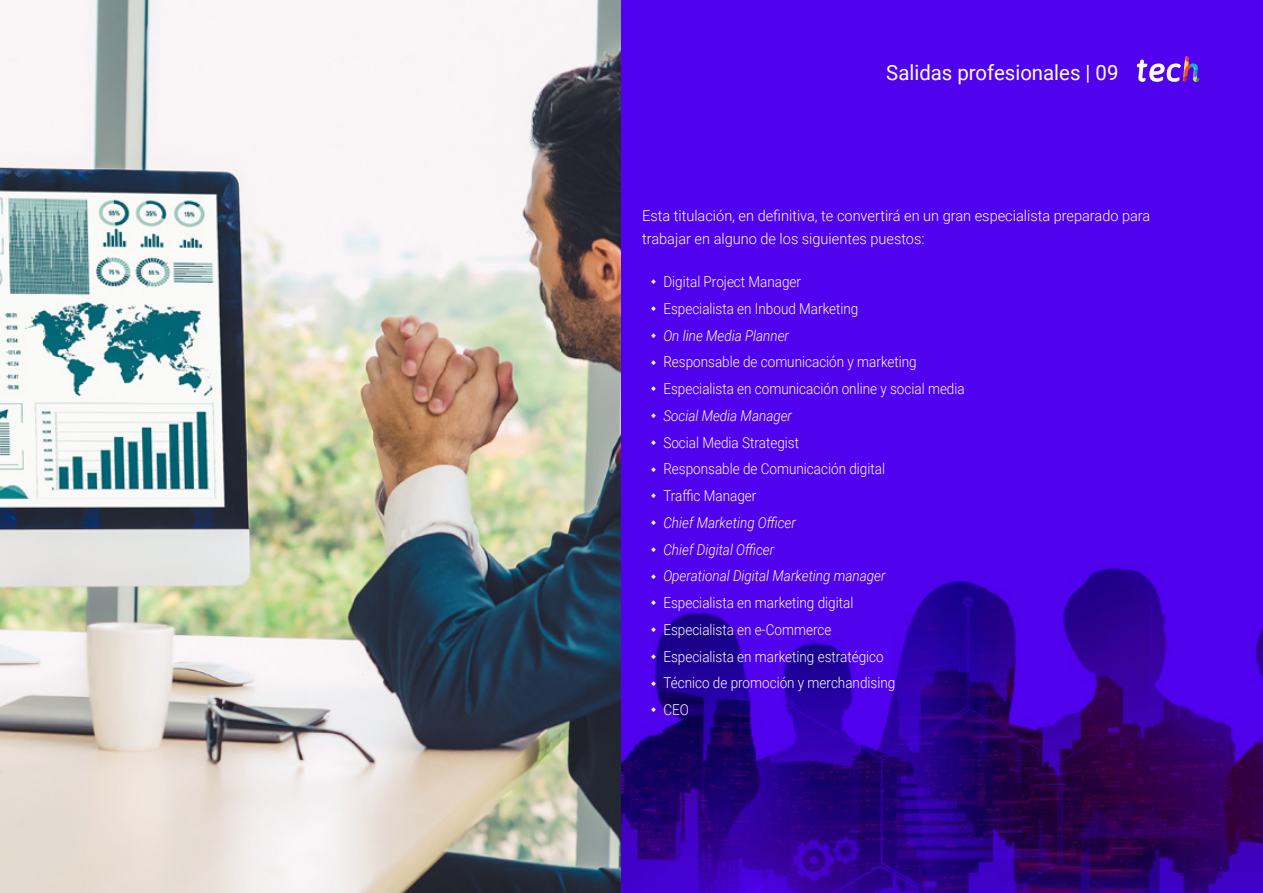
<style>
.page{position:relative;width:1263px;height:893px;background:#fff}
.page>*{position:absolute;margin:0;border:0;box-sizing:border-box;transform-origin:0 0}
.t1{font:21px "Roboto";color:#fff}
.t2{font:300 15px/26.7px "Roboto";color:#fff;scale:.9 1}
.t3{font:300 15px/22.5px "Roboto";color:#fefefe}
.t4{font:italic 300 15px/26.7px "Roboto";color:#fff;scale:.9 1}
</style>
<div class="page">
<div style="left:621px;top:0;width:642px;height:893px;background:#5002ee"></div>
<img style="left:621px;top:566px;width:642px;height:327px">
<svg style="left:1137px;top:56px;width:62px;height:26px"></svg>
<img style="left:0;top:0;width:621px;height:893px">
<svg style="left:651px;top:574px;width:5px;height:5px"></svg>
<svg style="left:651px;top:600px;width:5px;height:5px"></svg>
<svg style="left:651px;top:627px;width:5px;height:5px"></svg>
<svg style="left:651px;top:654px;width:5px;height:5px"></svg>
<svg style="left:651px;top:681px;width:5px;height:5px"></svg>
<svg style="left:651px;top:707px;width:5px;height:5px"></svg>
<h1 class="t1" style="left:886px;top:57px;width:234px">Salidas profesionales | 09</h1>
<p class="t3" style="left:642px;top:204px;width:510px">Esta titulación, en definitiva, te convertirá en un gran especialista preparado para trabajar en alguno de los siguientes puestos:</p>
<p class="t2" style="left:663px;top:268px;width:218px">Digital Project Manager<br>Especialista en Inboud Marketing</p>
<p class="t4" style="left:663px;top:321px;width:141px">On line Media Planner</p>
<p class="t2" style="left:663px;top:348px;width:336px">Responsable de comunicación y marketing<br>Especialista en comunicación online y social media</p>
<p class="t4" style="left:663px;top:402px;width:144px">Social Media Manager</p>
<p class="t2" style="left:663px;top:428px;width:248px">Social Media Strategist<br>Responsable de Comunicación digital<br>Traffic Manager</p>
<p class="t4" style="left:663px;top:509px;width:248px">Chief Marketing Officer<br>Chief Digital Officer<br>Operational Digital Marketing manager</p>
<p class="t2" style="left:663px;top:589px;width:259px">Especialista en marketing digital<br>Especialista en e-Commerce<br>Especialista en marketing estratégico<br>Técnico de promoción y merchandising<br>CEO</p>
</div>
